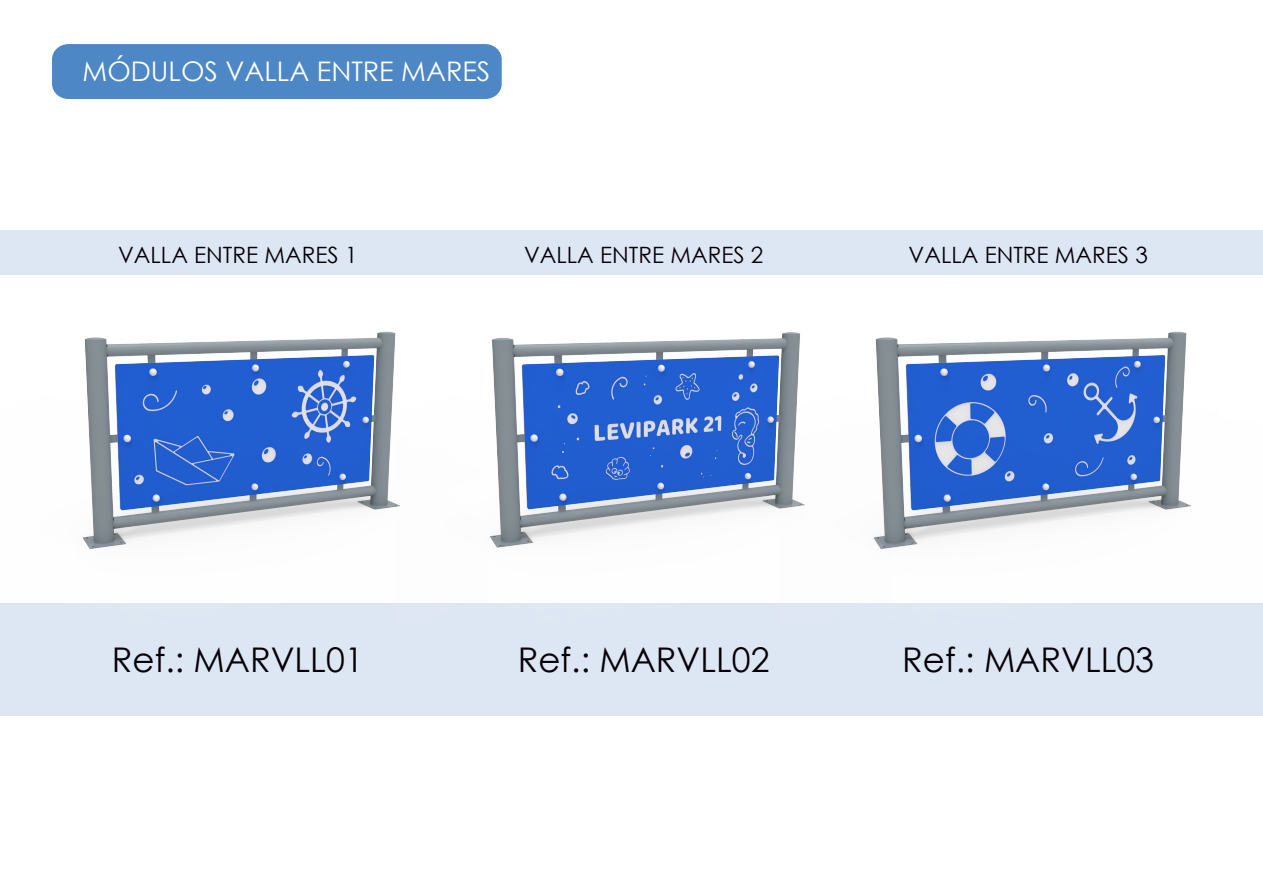
<style>
.page{position:relative;width:1263px;height:893px;background:#fff}
.page>*{position:absolute;margin:0;border:0;box-sizing:border-box;transform-origin:0 0}
.t1{font:34.05px "Century Gothic";color:#050007}
.t2{font:27px "Century Gothic";color:#fff}
.t3{font:22.5px "Century Gothic";color:#050007}
</style>
<div class="page">
<div style="left:0;top:603px;width:1263px;height:113px;background:#dce7f3"></div>
<div style="left:0;top:230px;width:1263px;height:45px;background:#dce7f3"></div>
<div style="left:52px;top:44px;width:450px;height:55px;background:#4d87c5;border-radius:16px"></div>
<img style="left:490px;top:338px;width:288px;height:210px">
<img style="left:82px;top:331px;width:318px;height:218px">
<img style="left:778px;top:331px;width:413px;height:218px">
<p class="t2" style="left:83px;top:52px;width:409px">MÓDULOS VALLA ENTRE MARES</p>
<p class="t3" style="left:118px;top:240px;width:241px">VALLA ENTRE MARES 1</p>
<p class="t3" style="left:524px;top:240px;width:241px">VALLA ENTRE MARES 2</p>
<p class="t3" style="left:908px;top:240px;width:241px">VALLA ENTRE MARES 3</p>
<h1 class="t1" style="left:112px;top:636px;width:253px">Ref.: MARVLL01</h1>
<h1 class="t1" style="left:518px;top:636px;width:253px">Ref.: MARVLL02</h1>
<h1 class="t1" style="left:902px;top:636px;width:253px">Ref.: MARVLL03</h1>
</div>
